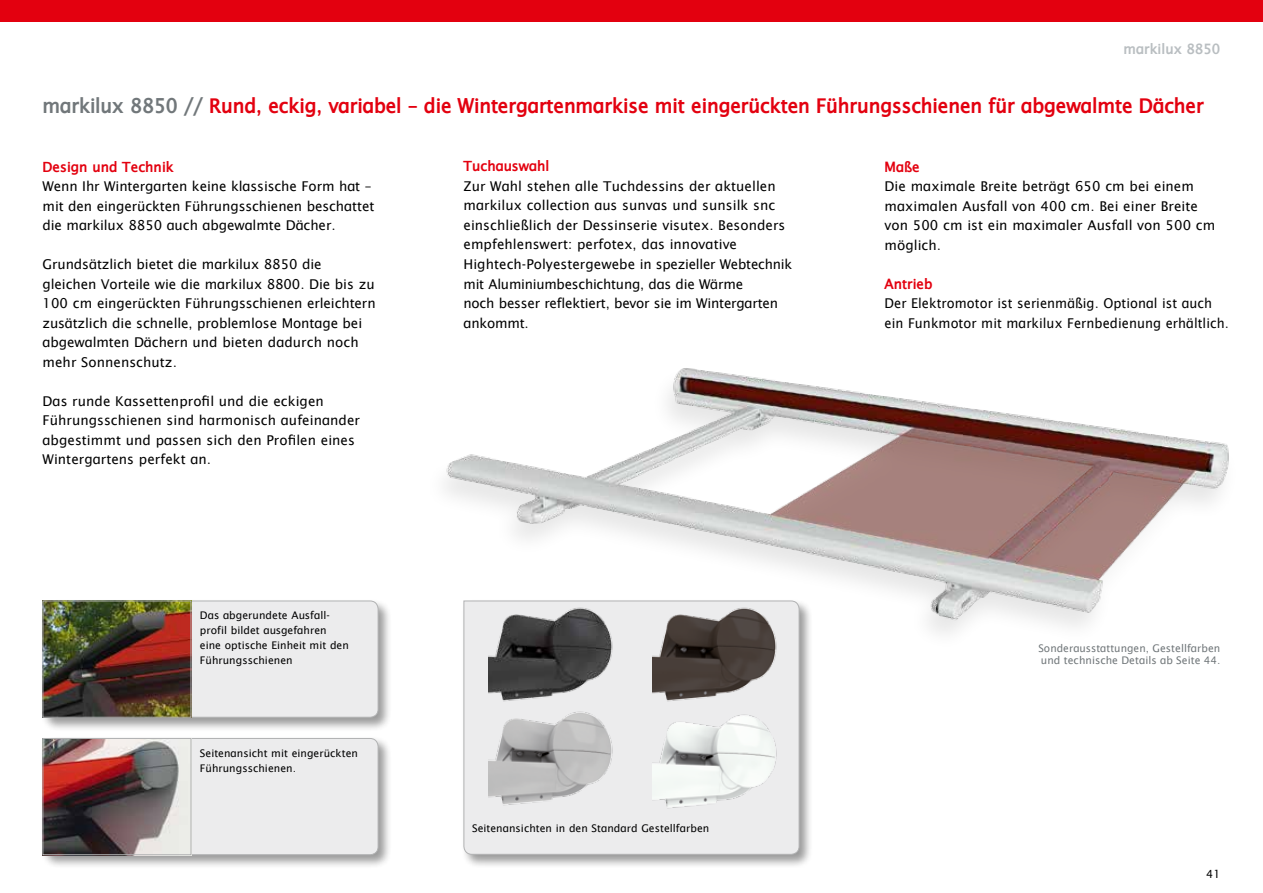
<style>
.page{position:relative;width:1263px;height:893px;background:#fff}
.page>*{position:absolute;margin:0;border:0;box-sizing:border-box;transform-origin:0 0}
.t1{font:700 19.5px "markitype";letter-spacing:-.01em;color:#e3000f}
.t2{font:13.5px/19.5px "markitype";color:#000}
.t3{font:13.5px/19.5px "markitype";color:#000;scale:.96 1}
.t4{font:700 13.5px "markitype";color:#e3000f}
.t5{font:700 13.5px "markitype";color:#b9bec1}
.t6{font:11.25px "markitype";color:#000}
.t7{font:10.5px/15px "markitype";color:#000}
.t8{font:10.5px/12.6px "markitype";color:#71777a}
.s1{color:#71777a}
</style>
<div class="page">
<img style="left:446px;top:368px;width:783px;height:265px">
<div style="left:40px;top:599px;width:353px;height:133px;background:#000;opacity:.4"></div>
<div style="left:43px;top:601px;width:335px;height:116px;background:#ececed;border-radius:8px"></div>
<div style="left:43px;top:601px;width:335px;height:117px;border:1px solid #b1b2b3;border-radius:8px"></div>
<img style="left:45px;top:603px;width:144px;height:113px">
<div style="left:43px;top:601px;width:148px;height:117px;border:1px solid #b1b2b3"></div>
<div style="left:40px;top:736px;width:353px;height:133px;background:#000;opacity:.4"></div>
<div style="left:43px;top:738px;width:335px;height:117px;background:#ececed;border-radius:8px"></div>
<div style="left:43px;top:738px;width:335px;height:117px;border:1px solid #b1b2b3;border-radius:8px"></div>
<img style="left:45px;top:740px;width:134px;height:113px">
<div style="left:43px;top:738px;width:148px;height:117px;border:1px solid #b1b2b3"></div>
<div style="left:461px;top:599px;width:353px;height:270px;background:#000;opacity:.4"></div>
<svg style="left:463px;top:600px;width:337px;height:255px;background:#e9e9ea"></svg>
<img style="left:652px;top:602px;width:133px;height:213px">
<img style="left:488px;top:602px;width:133px;height:103px">
<img style="left:488px;top:705px;width:133px;height:107px">
<div style="left:0;top:0;width:1263px;height:21px;background:#e3000f"></div>
<p class="t5" style="left:1123px;top:38px;width:98px">markilux 8850</p>
<h1 class="t1" style="left:43px;top:90px;width:1163px"><span class="s1">markilux 8850 //</span> Rund, eckig, variabel – die Wintergartenmarkise mit eingerückten Führungsschienen für abgewalmte Dächer</h1>
<p class="t4" style="left:43px;top:156px;width:133px">Design und Technik</p>
<p class="t2" style="left:43px;top:176px;width:333px">Wenn Ihr Wintergarten keine klassische Form hat – mit den eingerückten Führungsschienen beschattet die markilux 8850 auch abgewalmte Dächer.</p>
<p class="t2" style="left:43px;top:254px;width:335px">Grundsätzlich bietet die markilux 8850 die gleichen Vorteile wie die markilux 8800. Die bis zu 100 cm eingerückten Führungsschienen erleichtern zusätzlich die schnelle, problemlose Montage bei abgewalmten Dächern und bieten dadurch noch mehr Sonnenschutz.</p>
<p class="t2" style="left:43px;top:391px;width:319px">Das runde Kassettenprofil und die eckigen Führungsschienen sind harmonisch aufeinander abgestimmt und passen sich den Profilen eines Wintergartens perfekt an.</p>
<p class="t7" style="left:200px;top:608px;width:151px">Das abgerundete Ausfall&shy;profil bildet ausgefahren eine optische Einheit mit den<br>Führungsschienen</p>
<p class="t7" style="left:200px;top:745px;width:160px">Seitenansicht mit eingerückten<br>Führungsschienen.</p>
<p class="t4" style="left:463px;top:155px;width:87px">Tuchauswahl</p>
<p class="t2" style="left:463px;top:176px;width:330px">Zur Wahl stehen alle Tuchdessins der aktuellen markilux collection aus sunvas und sunsilk snc einschließlich der Dessinserie visutex. Besonders empfehlenswert: perfotex, das innovative Hightech-Polyestergewebe in spezieller Webtechnik mit Aluminiumbeschichtung, das die Wärme<br>noch besser reflektiert, bevor sie im Wintergarten ankommt.</p>
<p class="t7" style="left:472px;top:820px;width:239px">Seitenansichten in den Standard Gestellfarben</p>
<p class="t4" style="left:884px;top:156px;width:37px">Maße</p>
<p class="t2" style="left:884px;top:176px;width:332px">Die maximale Breite beträgt 650 cm bei einem maximalen Ausfall von 400 cm. Bei einer Breite von 500 cm ist ein maximaler Ausfall von 500 cm möglich.</p>
<p class="t4" style="left:884px;top:272px;width:50px">Antrieb</p>
<p class="t3" style="left:884px;top:293px;width:360px">Der Elektromotor ist serienmäßig. Optional ist auch ein Funkmotor mit markilux Fernbedienung erhältlich.</p>
<p class="t8" style="left:1038px;top:642px;width:184px">Sonderausstattungen, Gestellfarben und technische Details ab Seite 44.</p>
<p class="t6" style="left:1206px;top:865px;width:16px">41</p>
</div>
